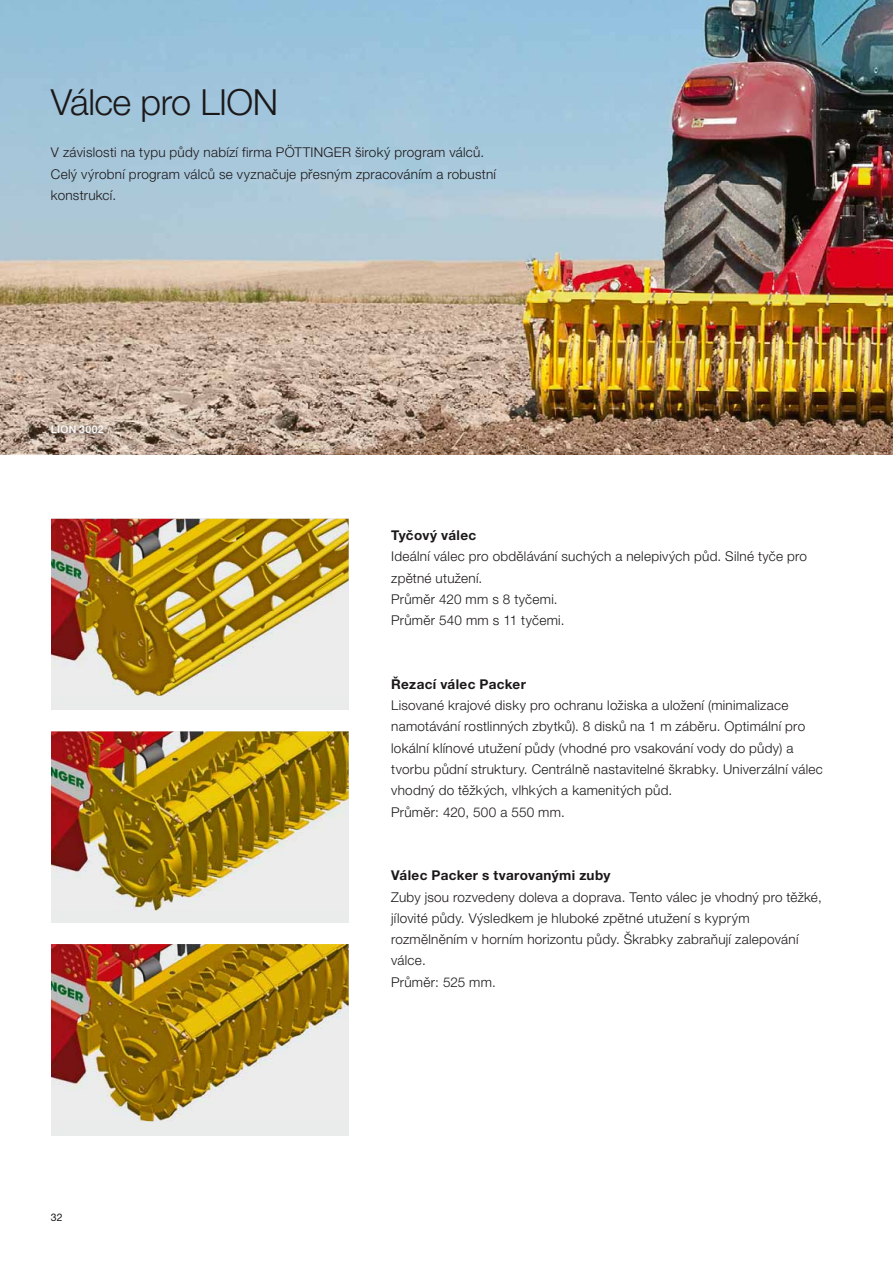
<style>
.page{position:relative;width:893px;height:1263px;background:#fff}
.page>*{position:absolute;margin:0;border:0;box-sizing:border-box;transform-origin:0 0}
.t1{font:300 36px "Helvetica Neue LTW1 G";letter-spacing:-.015em;color:#1b1819}
.t2{font:300 13.5px/21.3px "Helvetica Neue LTW1 G";letter-spacing:.02em;color:#1b1819}
.t3{font:700 13.5px "Helvetica Neue LTW1 G";letter-spacing:.025em;color:#1b1819}
.t4{font:500 10.5px "Helvetica Neue LTW1 G";letter-spacing:.025em;color:#fff}
.t5{font:10.5px "Helvetica Neue LTW1 G";color:#1b1819}
</style>
<div class="page">
<div style="left:51px;top:519px;width:298px;height:191px;background:#eaebeb"></div>
<img style="left:51px;top:519px;width:298px;height:177px">
<div style="left:51px;top:731px;width:298px;height:192px;background:#eaebeb"></div>
<img style="left:51px;top:731px;width:298px;height:179px">
<div style="left:51px;top:944px;width:298px;height:191px;background:#eaebeb"></div>
<img style="left:51px;top:944px;width:298px;height:177px">
<img style="left:0;top:0;width:893px;height:455px">
<img style="left:49px;top:422px;width:60px;height:17px">
<h1 class="t1" style="left:51px;top:89px;width:229px">Válce pro LION</h1>
<p class="t2" style="left:51px;top:143px;width:446px">V závislosti na typu půdy nabízí firma PÖTTINGER široký program válců.<br>Celý výrobní program válců se vyznačuje přesným zpracováním a robustní konstrukcí.</p>
<p class="t4" style="left:51px;top:423px;width:54px">LION 3002</p>
<p class="t5" style="left:51px;top:1213px;width:13px">32</p>
<p class="t3" style="left:391px;top:530px;width:87px">Tyčový válec</p>
<p class="t2" style="left:391px;top:547px;width:417px">Ideální válec pro obdělávání suchých a nelepivých půd. Silné tyče pro zpětné utužení.<br>Průměr 420 mm s 8 tyčemi.<br>Průměr 540 mm s 11 tyčemi.</p>
<p class="t3" style="left:391px;top:679px;width:136px">Řezací válec Packer</p>
<p class="t2" style="left:391px;top:696px;width:433px">Lisované krajové disky pro ochranu ložiska a uložení (minimalizace namotávání rostlinných zbytků). 8 disků na 1 m záběru. Optimální pro lokální klínové utužení půdy (vhodné pro vsakování vody do půdy) a tvorbu půdní struktury. Centrálně nastavitelné škrabky. Univerzální válec vhodný do těžkých, vlhkých a kamenitých půd.<br>Průměr: 420, 500 a 550 mm.</p>
<p class="t3" style="left:391px;top:871px;width:221px">Válec Packer s tvarovanými zuby</p>
<p class="t2" style="left:391px;top:888px;width:432px">Zuby jsou rozvedeny doleva a doprava. Tento válec je vhodný pro těžké, jílovité půdy. Výsledkem je hluboké zpětné utužení s kyprým rozmělněním v horním horizontu půdy. Škrabky zabraňují zalepování válce.<br>Průměr: 525 mm.</p>
</div>
